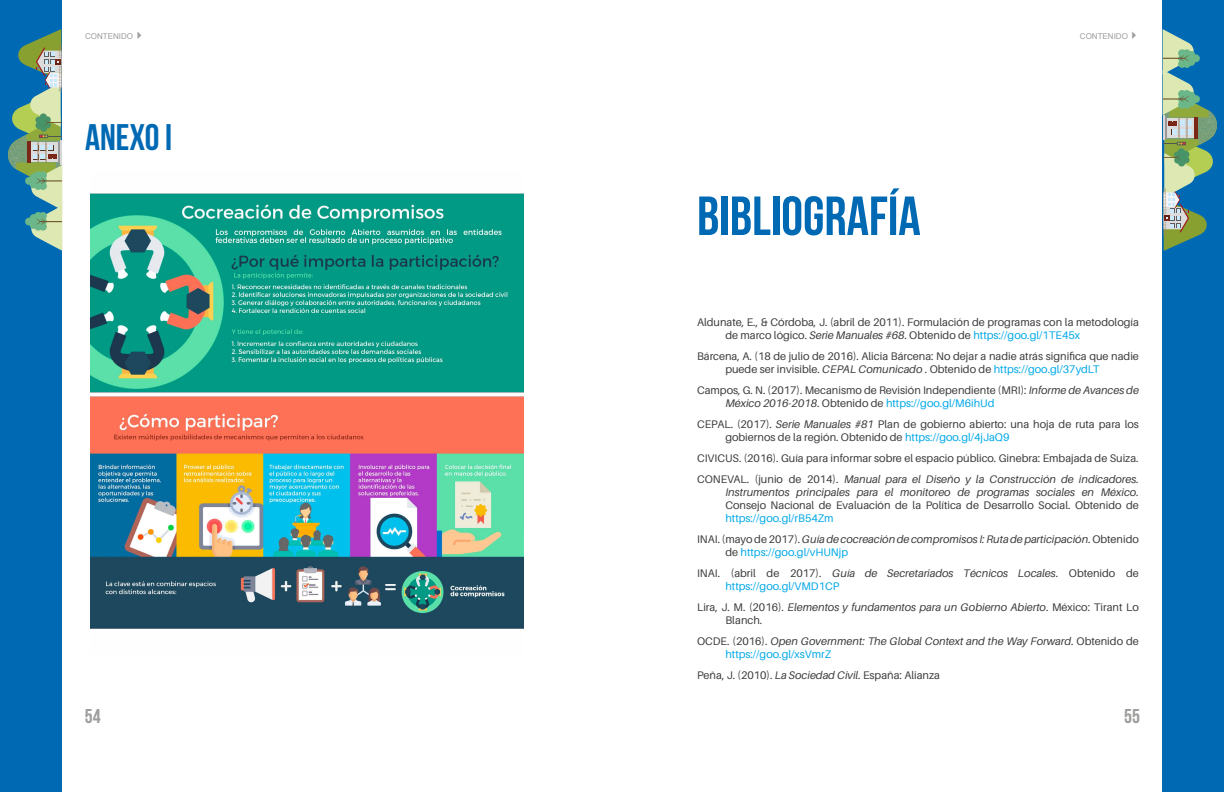
<style>
.page{position:relative;width:1224px;height:792px;background:#fff}
.page>*{position:absolute;margin:0;border:0;box-sizing:border-box;transform-origin:0 0}
.t1{font:700 55px "Bebas Neue";color:#0069b4}
.t2{font:700 37px "Bebas Neue";color:#0069b4}
.t3{font:700 20px "Bebas Neue";color:#9d9d9c}
.t4{font:11px/13px "Aileron";color:#3c3c3b}
.t5{font:italic 11px/21px "Aileron";color:#3c3c3b}
.t6{font:8px "Arial";color:#9d9d9c}
.s1{font-style:italic}
.s2{color:#00a8e7}
.s3{font-style:normal;color:#00a8e7}
.s4{font-style:normal}
</style>
<div class="page">
<div style="left:0;top:0;width:62px;height:792px;background:#0069b4"></div>
<svg style="left:8px;top:29px;width:54px;height:222px"></svg>
<div style="left:1162px;top:0;width:62px;height:792px;background:#0069b4"></div>
<svg style="left:1163px;top:29px;width:54px;height:222px"></svg>
<img style="left:90px;top:193px;width:433px;height:436px">
<p class="t6" style="left:85px;top:31px;width:61px">CONTENIDO✔</p>
<p class="t6" style="left:1080px;top:31px;width:61px">CONTENIDO✔</p>
<h2 class="t2" style="left:85px;top:117px;width:89px">ANEXO I</h2>
<h1 class="t1" style="left:697px;top:186px;width:225px">BIBLIOGRAFÍA</h1>
<p class="t4" style="left:725px;top:316px;width:415px;text-indent:-28px">Aldunate, E., &amp; Córdoba, J. (abril de 2011). Formulación de programas con la metodología de marco lógico. <span class="s1">Serie Manuales #68</span>. Obtenido de <span class="s2">https://goo.gl/1TE45x</span></p>
<p class="t4" style="left:725px;top:350px;width:415px;text-indent:-28px">Bárcena, A. (18 de julio de 2016). Alicia Bárcena: No dejar a nadie atrás significa que nadie puede ser invisible. <span class="s1">CEPAL Comunicado</span> . Obtenido de <span class="s2">https://goo.gl/37ydLT</span></p>
<p class="t4" style="left:725px;top:384px;width:415px;text-indent:-28px">Campos, G. N. (2017). Mecanismo de Revisión Independiente (MRI): <span class="s1">Informe de Avances de<br>México 2016-2018</span>. Obtenido de <span class="s2">https://goo.gl/M6ihUd</span></p>
<p class="t4" style="left:725px;top:418px;width:415px;text-indent:-28px">CEPAL. (2017). <span class="s1">Serie Manuales #81</span> Plan de gobierno abierto: una hoja de ruta para los gobiernos de la región. Obtenido de <span class="s2">https://goo.gl/4jJaQ9</span></p>
<p class="t4" style="left:697px;top:448px;width:443px;line-height:21px">CIVICUS. (2016). Guía para informar sobre el espacio público. Ginebra: Embajada de Suiza.<br>CONEVAL. (junio de 2014). <span class="s1">Manual para el Diseño y la Construcción de indicadores.</span></p>
<p class="t5" style="left:725px;top:482px;width:415px">Instrumentos principales para el monitoreo de programas sociales en México.</p>
<p class="t4" style="left:725px;top:499px;width:415px">Consejo Nacional de Evaluación de la Política de Desarrollo Social. Obtenido de</p>
<p class="t5" style="left:697px;top:508px;width:443px;text-indent:28px"><span class="s3">https://goo.gl/rB54Zm<br></span><span class="s4">INAI. (mayo de 2017).</span> Guía de cocreación de compromisos I: Ruta de participación<span class="s4">. Obtenido</span></p>
<p class="t5" style="left:697px;top:542px;width:443px;text-indent:28px"><span class="s4">de</span> <span class="s3">https://goo.gl/vHUNjp<br></span><span class="s4">INAI. (abril de 2017).</span> Guía de Secretariados Técnicos Locales<span class="s4">. Obtenido de</span></p>
<p class="t5" style="left:697px;top:576px;width:443px;text-indent:28px"><span class="s3">https://goo.gl/VMD1CP<br></span><span class="s4">Lira, J. M. (2016).</span> Elementos y fundamentos para un Gobierno Abierto<span class="s4">. México: Tirant Lo</span></p>
<p class="t5" style="left:697px;top:610px;width:443px;text-indent:28px"><span class="s4">Blanch.<br>OCDE. (2016).</span> Open Government: The Global Context and the Way Forward<span class="s4">. Obtenido de</span></p>
<p class="t4" style="left:697px;top:644px;width:244px;line-height:21px;text-indent:28px"><span class="s2">https://goo.gl/xsVmrZ<br></span>Peña, J. (2010). <span class="s1">La Sociedad Civil</span>. España: Alianza</p>
<h3 class="t3" style="left:85px;top:705px;width:17px">54</h3>
<h3 class="t3" style="left:1124px;top:705px;width:17px">55</h3>
</div>
